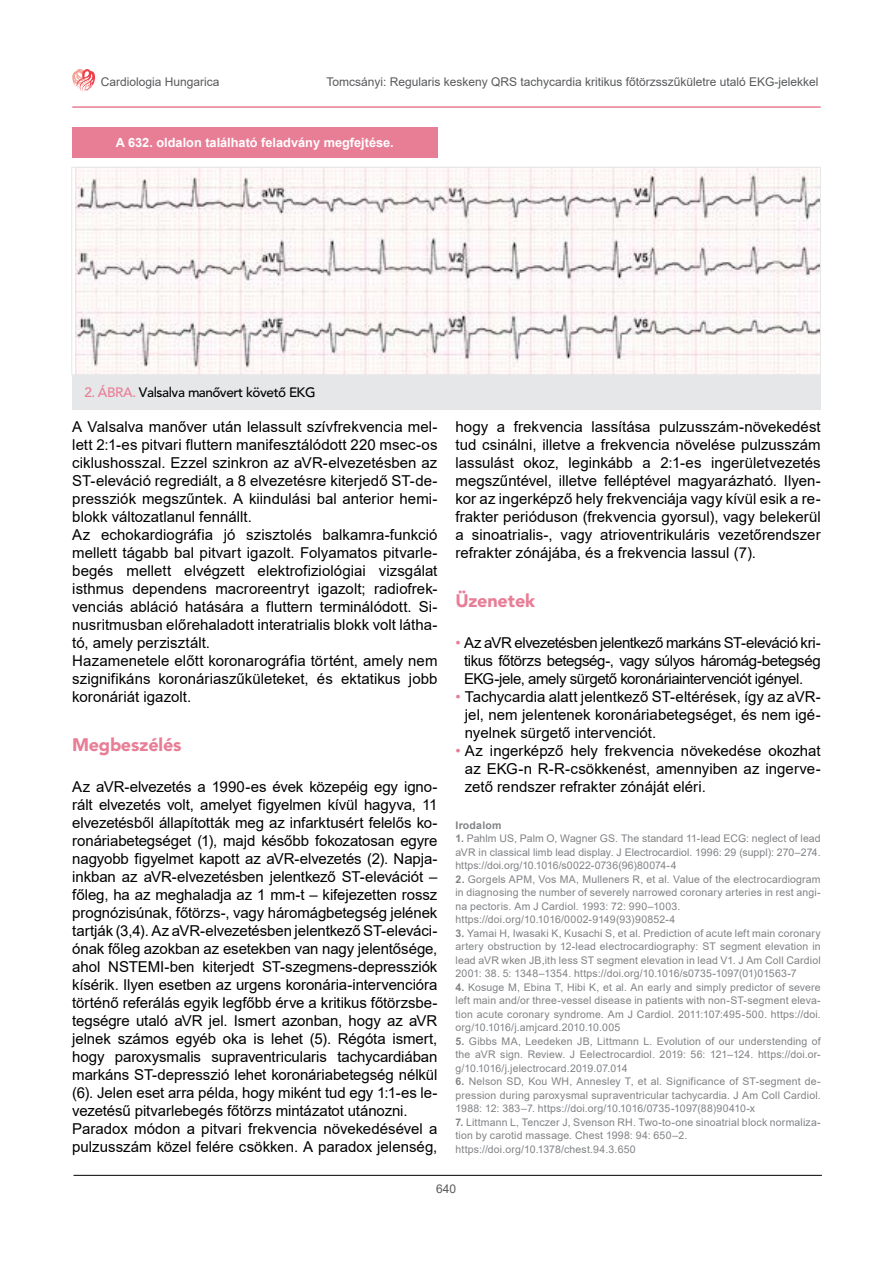
<style>
.page{position:relative;width:893px;height:1263px;background:#fff}
.page>*{position:absolute;margin:0;border:0;box-sizing:border-box;transform-origin:0 0}
.t1{font:18px "Avenir Blk PFL";color:#e87e96}
.t2{font:15px/18px "Arial";letter-spacing:-.005em;color:#000;text-align:justify}
.t3{font:13.5px "Avenir Md PFL";color:#000}
.t4{font:700 12.75px "Arial";color:#fff}
.t5{font:12px "Arial";color:#58595b}
.t6{font:10.5px/13.5px "Arial";letter-spacing:.015em;color:#808285;text-align:justify}
.t7{font:700 10.5px "Arial";letter-spacing:.025em;color:#808285}
.s1{color:#e87e96}
.s2{font-family:"Ariel PFL";font-weight:700}
</style>
<div class="page">
<hr style="left:74px;top:1175px;width:748px;height:1px;background:#000">
<svg style="left:72px;top:69px;width:23px;height:23px"></svg>
<hr style="left:72px;top:106px;width:749px;height:2px;background:#e87e96">
<div style="left:72px;top:128px;width:365px;height:30px;background:#e87e96"></div>
<img style="left:75px;top:169px;width:744px;height:204px">
<div style="left:72px;top:167px;width:749px;height:208px;border:1px solid #e6e7e8"></div>
<div style="left:72px;top:375px;width:748px;height:34px;background:#e6e7e8"></div>
<p class="t5" style="left:101px;top:74px;width:120px">Cardiologia Hungarica</p>
<p class="t5" style="left:326px;top:74px;width:494px">Tomcsányi: Regularis keskeny QRS tachycardia kritikus főtörzsszűkületre utaló EKG-jelekkel</p>
<p class="t4" style="left:116px;top:134px;width:280px">A 632. oldalon található feladvány megfejtése.</p>
<p class="t3" style="left:85px;top:385px;width:232px"><span class="s1">2. ÁBRA.</span> Valsalva manővert követő EKG</p>
<p class="t2" style="left:72px;top:418px;width:367px;text-align:left">A Valsalva manőver után lelassult szívfrekvencia mel&shy;lett 2:1-es pitvari fluttern manifesztálódott 220 msec-os ciklushosszal. Ezzel szinkron az aVR-elvezetésben az ST-eleváció regrediált, a 8 elvezetésre kiterjedő ST-de&shy;pressziók megszűntek. A kiindulási bal anterior hemi&shy;blokk változatlanul fennállt.<br>Az echokardiográfia jó szisztolés balkamra-funkció mellett tágabb bal pitvart igazolt. Folyamatos pitvarle&shy;begés mellett elvégzett elektrofiziológiai vizsgálat isthmus dependens macroreentryt igazolt; radiofrek&shy;venciás abláció hatására a fluttern terminálódott. Si&shy;nusritmusban előrehaladott interatrialis blokk volt látha&shy;tó, amely perzisztált.<br>Hazamenetele előtt koronarográfia történt, amely nem szignifikáns koronáriaszűkületeket, és ektatikus jobb koronáriát igazolt.</p>
<p class="t1" style="left:72px;top:733px;width:111px">Megbeszélés</p>
<p class="t2" style="left:72px;top:778px;width:367px;text-align:left">Az aVR-elvezetés a 1990-es évek közepéig egy igno&shy;rált elvezetés volt, amelyet figyelmen kívül hagyva, 11 elvezetésből állapították meg az infarktusért felelős ko&shy;ronáriabetegséget (1), majd később fokozatosan egyre nagyobb figyelmet kapott az aVR-elvezetés (2). Napja&shy;inkban az aVR-elvezetésben jelentkező ST-elevációt – főleg, ha az meghaladja az 1 mm-t – kifejezetten rossz prognózisúnak, főtörzs-, vagy háromágbetegség jelének tartják (3,4). Az aVR-elvezetésben jelentkező ST-eleváci&shy;ónak főleg azokban az esetekben van nagy jelentősége, ahol NSTEMI-ben kiterjedt ST-szegmens-depressziók kísérik. Ilyen esetben az urgens koronária-intervencióra történő referálás egyik legfőbb érve a kritikus főtörzsbe&shy;tegségre utaló aVR jel. Ismert azonban, hogy az aVR jelnek számos egyéb oka is lehet (5). Régóta ismert, hogy paroxysmalis supraventricularis tachycardiában markáns ST-depresszió lehet koronáriabetegség nélkül (6). Jelen eset arra példa, hogy miként tud egy 1:1-es le&shy;vezetésű pitvarlebegés főtörzs mintázatot utánozni.<br>Paradox módon a pitvari frekvencia növekedésével a pulzusszám közel felére csökken. A paradox jelenség,</p>
<p class="t2" style="left:455px;top:418px;width:367px">hogy a frekvencia lassítása pulzusszám-növekedést tud csinálni, illetve a frekvencia növelése pulzusszám lassulást okoz, leginkább a 2:1-es ingerületvezetés megszűntével, illetve felléptével magyarázható. Ilyen&shy;kor az ingerképző hely frekvenciája vagy kívül esik a re&shy;frakter perióduson (frekvencia gyorsul), vagy belekerül a sinoatrialis-, vagy atrioventrikuláris vezetőrendszer refrakter zónájába, és a frekvencia lassul (7).</p>
<p class="t1" style="left:455px;top:589px;width:81px">Üzenetek</p>
<p class="t2" style="left:464px;top:634px;width:358px;text-indent:-9px"><span class="s1">•</span> Az aVR elvezetésben jelentkező markáns ST-eleváció kri&shy;tikus főtörzs betegség-, vagy súlyos háromág-betegség EKG-jele, amely sürgető koronáriaintervenciót igényel.</p>
<p class="t2" style="left:465px;top:688px;width:357px;text-indent:-9px"><span class="s1">•</span> Tachycardia alatt jelentkező ST-eltérések, így az aVR&shy;jel, nem jelentenek koronáriabetegséget, és nem igé&shy;nyelnek sürgető intervenciót.</p>
<p class="t2" style="left:465px;top:742px;width:357px;text-indent:-9px"><span class="s1">•</span> Az ingerképző hely frekvencia növekedése okozhat az EKG-n R-R-csökkenést, amennyiben az ingerve&shy;zető rendszer refrakter zónáját eléri.</p>
<p class="t7" style="left:455px;top:818px;width:48px">Irodalom</p>
<p class="t6" style="left:455px;top:832px;width:367px"><span class="s2">1.</span> Pahlm US, Palm O, Wagner GS. The standard 11-lead ECG: neglect of lead aVR in classical limb lead display. J Electrocardiol. 1996: 29 (suppl): 270–274. https://doi.org/10.1016/s0022-0736(96)80074-4</p>
<p class="t6" style="left:455px;top:872px;width:367px;text-align:left"><span class="s2">2.</span> Gorgels APM, Vos MA, Mulleners R, et al. Value of the electrocardiogram in diagnosing the number of severely narrowed coronary arteries in rest angi&shy;na pectoris. Am J Cardiol. 1993: 72: 990–1003. https://doi.org/10.1016/0002-9149(93)90852-4</p>
<p class="t6" style="left:455px;top:926px;width:367px"><span class="s2">3.</span> Yamai H, Iwasaki K, Kusachi S, et al. Prediction of acute left main coronary artery obstruction by 12-lead electrocardiography: ST segment elevation in lead aVR wken JB,ith less ST segment elevation in lead V1. J Am Coll Cardiol 2001: 38. 5: 1348–1354. https://doi.org/10.1016/s0735-1097(01)01563-7</p>
<p class="t6" style="left:455px;top:980px;width:367px"><span class="s2">4.</span> Kosuge M, Ebina T, Hibi K, et al. An early and simply predictor of severe left main and/or three-vessel disease in patients with non-ST-segment eleva&shy;tion acute coronary syndrome. Am J Cardiol. 2011:107:495-500. https://doi. org/10.1016/j.amjcard.2010.10.005</p>
<p class="t6" style="left:455px;top:1034px;width:367px"><span class="s2">5.</span> Gibbs MA, Leedeken JB, Littmann L. Evolution of our understending of the aVR sign. Review. J Eelectrocardiol. 2019: 56: 121–124. https://doi.or&shy;g/10.1016/j.jelectrocard.2019.07.014</p>
<p class="t6" style="left:455px;top:1075px;width:367px"><span class="s2">6.</span> Nelson SD, Kou WH, Annesley T, et al. Significance of ST-segment de&shy;pression during paroxysmal supraventricular tachycardia. J Am Coll Cardiol.<br>1988: 12: 383–7. https://doi.org/10.1016/0735-1097(88)90410-x</p>
<p class="t6" style="left:455px;top:1115px;width:367px;text-align:left"><span class="s2">7.</span> Littmann L, Tenczer J, Svenson RH. Two-to-one sinoatrial block normaliza&shy;tion by carotid massage. Chest 1998: 94: 650–2. https://doi.org/10.1378/chest.94.3.650</p>
<p class="t5" style="left:436px;top:1180px;width:22px">640</p>
</div>
